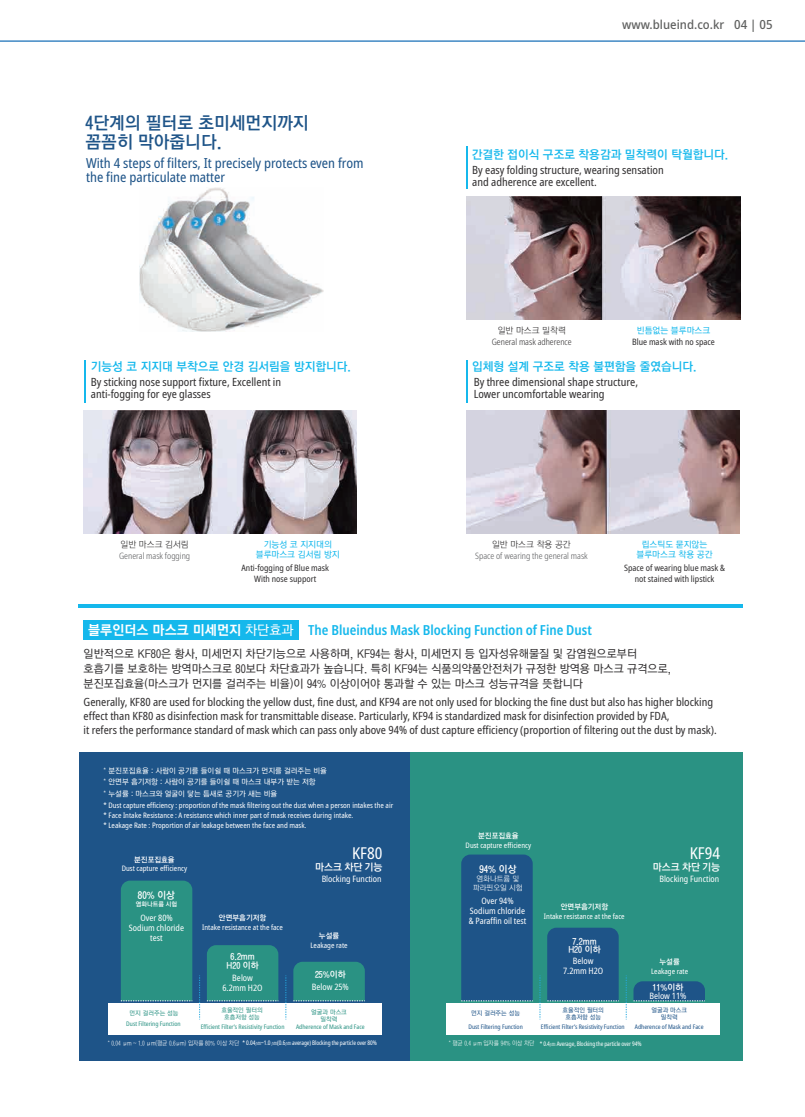
<style>
.page{position:relative;width:805px;height:1117px;background:#fff}
.page>*{position:absolute;margin:0;border:0;box-sizing:border-box;transform-origin:0 0}
.t1{font:17.5px/18.6px "YGO540";color:#1e5488}
.t2{font:condensed 16.25px "Noto Sans";color:#fff}
.t3{font:condensed 13.75px/13.8px "Noto Sans";color:#1e5488}
.t4{font:600 condensed 13.75px "Noto Sans";color:#15b8ec}
.t5{font:13.38px "YGO550";color:#fff}
.t6{font:500 semi-condensed 12.5px "Noto Sans";color:#606160}
.t7{font:11.88px "YGO540";color:#15b8ec}
.t8{font:condensed 11.25px/12.5px "Noto Sans";color:#312f30}
.t9{font:11.25px/15px "YGO530";color:#312f30}
.t10{font:10px "YGO540";color:#fff}
.t11{font:9.75px "YGO540";color:#fff}
.t12{font:condensed 8.75px/10px "Noto Sans";color:#fff;text-align:center}
.t13{font:condensed 8.75px/10.5px "Noto Sans";color:#312f30;text-align:center}
.t14{font:300 condensed 8.75px "Noto Sans";color:#57585a}
.t15{font:8.75px/10.5px "YGO530";color:#15b8ec;text-align:center}
.t16{font:8.75px/8.8px "YGO540";color:#fff;text-align:center}
.t17{font:8.75px "YGO520";color:#312f30}
.t18{font:300 condensed 8.75px "Noto Sans";color:#312f30}
.t19{font:condensed 7.5px/10px "Noto Sans";color:#fff}
.t20{font:7.5px/11.2px "YGO530";color:#fff}
.t21{font:7.5px "YGO540";color:#fff}
.t22{font:7.5px/8.8px "YGO520";color:#fff;text-align:center}
.t23{font:condensed 6.25px "Noto Sans";letter-spacing:-.015em;color:#fff;scale:.93 1}
.t24{font:condensed 6.25px "Noto Sans";color:#2a9283}
.t25{font:condensed 6.25px "Noto Sans";color:#1e5488}
.t26{font:6.25px "YGO520";letter-spacing:-.015em;color:#fff;scale:.93 1}
.t27{font:6.25px/7.5px "YGO530";color:#1e5488;text-align:center}
.t28{font:6.25px/7.5px "YGO530";color:#2a9283;text-align:center}
.t29{font:6.25px "YGO540";color:#fff}
.s1{font-family:"YGO530"}
.s2{font-family:"Adobe Myungjo Std";font-weight:500;font-stretch:normal}
</style>
<div class="page">
<div style="left:79px;top:752px;width:331px;height:308px;background:#1e5488"></div>
<div style="left:410px;top:752px;width:332px;height:308px;background:#2a9283"></div>
<img style="left:83px;top:410px;width:274px;height:123px">
<img style="left:466px;top:410px;width:273px;height:123px">
<img style="left:466px;top:197px;width:274px;height:122px">
<img style="left:139px;top:187px;width:185px;height:144px">
<div style="left:108px;top:1003px;width:273px;height:31px;background:#fff"></div>
<div style="left:446px;top:1003px;width:273px;height:31px;background:#fff"></div>
<svg style="left:199px;top:975px;width:1px;height:44px"></svg>
<svg style="left:285px;top:975px;width:1px;height:44px"></svg>
<svg style="left:539px;top:975px;width:1px;height:44px"></svg>
<svg style="left:625px;top:975px;width:1px;height:43px"></svg>
<div style="left:121px;top:880px;width:71px;height:121px;background:#2a9283"></div>
<div style="left:207px;top:945px;width:71px;height:56px;background:#2a9283"></div>
<svg style="left:293px;top:961px;width:72px;height:40px;background:#2b9084"></svg>
<div style="left:461px;top:854px;width:71px;height:147px;background:#1e5488"></div>
<div style="left:547px;top:927px;width:71px;height:74px;background:#1e5488"></div>
<svg style="left:633px;top:981px;width:71px;height:20px"></svg>
<hr style="left:78px;top:604px;width:320px;height:4px;background:#15b8ec">
<hr style="left:398px;top:604px;width:344px;height:4px;background:#15b8ec">
<div style="left:83px;top:620px;width:216px;height:20px;background:#15b8ec"></div>
<hr style="left:84px;top:360px;width:2px;height:43px;background:#15b8ec">
<hr style="left:466px;top:360px;width:1px;height:43px;background:#15b8ec">
<hr style="left:466px;top:146px;width:1px;height:43px;background:#15b8ec">
<hr style="left:0;top:40px;width:804px;height:2px;background:#0161b0">
<p class="t6" style="left:622px;top:16px;width:152px">www.blueind.co.kr 04 | 05</p>
<h1 class="t1" style="left:85px;top:114px;width:224px">4단계의 필터로 초미세먼지까지 꼼꼼히 막아줍니다.</h1>
<p class="t7" style="left:471px;top:148px;width:258px">간결한 접이식 구조로 착용감과 밀착력이 탁월합니다.</p>
<p class="t3" style="left:86px;top:157px;width:279px">With 4 steps of filters, It precisely protects even from the fine particulate matter</p>
<p class="t8" style="left:472px;top:164px;width:193px">By easy folding structure, wearing sensation and adherence are excellent.</p>
<p class="t17" style="left:497px;top:326px;width:70px">일반 마스크 밀착력</p>
<p class="t15" style="left:636px;top:325px;width:75px">빈틈없는 블루마스크</p>
<p class="t7" style="left:91px;top:360px;width:262px">기능성 코 지지대 부착으로 안경 김서림을 방지합니다.</p>
<p class="t18" style="left:491px;top:335px;width:81px">General mask adherence</p>
<p class="t13" style="left:632px;top:336px;width:84px">Blue mask with no space</p>
<p class="t7" style="left:472px;top:360px;width:226px">입체형 설계 구조로 착용 불편함을 줄였습니다.</p>
<p class="t8" style="left:91px;top:375px;width:192px">By sticking nose support fixture, Excellent in anti-fogging for eye glasses</p>
<p class="t8" style="left:473px;top:375px;width:166px">By three dimensional shape structure,<br>Lower uncomfortable wearing</p>
<p class="t17" style="left:120px;top:540px;width:70px">일반 마스크 김서림</p>
<p class="t14" style="left:119px;top:549px;width:73px">General mask fogging</p>
<p class="t15" style="left:256px;top:539px;width:85px">기능성 코 지지대의 블루마스크 김서림 방지</p>
<p class="t13" style="left:241px;top:563px;width:89px">Anti-fogging of Blue mask<br>With nose support</p>
<p class="t17" style="left:492px;top:540px;width:80px">일반 마스크 착용 공간</p>
<p class="t14" style="left:475px;top:549px;width:114px">Space of wearing the general mask</p>
<p class="t15" style="left:636px;top:539px;width:78px">립스틱도 묻지않는 블루마스크 착용 공간</p>
<p class="t13" style="left:624px;top:563px;width:102px">Space of wearing blue mask &amp; not stained with lipstick</p>
<p class="t5" style="left:88px;top:622px;width:207px">블루인더스 마스크 미세먼지 <span class="s1">차단효과</span></p>
<p class="t4" style="left:308px;top:620px;width:285px">The Blueindus Mask Blocking Function of Fine Dust</p>
<p class="t9" style="left:84px;top:646px;width:589px">일반적으로 KF80은 황사, 미세먼지 차단기능으로 사용하며, KF94는 황사, 미세먼지 등 입자성유해물질 및 감염원으로부터 호흡기를 보호하는 방역마스크로 80보다 차단효과가 높습니다. 특히 KF94는 식품의약품안전처가 규정한 방역용 마스크 규격으로, 분진포집효율(마스크가 먼지를 걸러주는 비율)이 94% 이상이어야 통과할 수 있는 마스크 성능규격을 뜻합니다</p>
<p class="t8" style="left:84px;top:695px;width:634px;line-height:13.8px">Generally, KF80 are used for blocking the yellow dust, fine dust, and KF94 are not only used for blocking the fine dust but also has higher blocking effect than KF80 as disinfection mask for transmittable disease. Particularly, KF94 is standardized mask for disinfection provided by FDA,<br>it refers the performance standard of mask which can pass only above 94% of dust capture efficiency (proportion of filtering out the dust by mask).</p>
<p class="t20" style="left:104px;top:765px;width:225px">* 분진포집효율 : 사람이 공기를 들이쉴 때 마스크가 먼지를 걸러주는 비율 * 안면부 흡기저항 : 사람이 공기를 들이쉴 때 마스크 내부가 받는 저항<br>* 누설률 : 마스크와 얼굴이 닿는 틈새로 공기가 새는 비율</p>
<p class="t19" style="left:104px;top:800px;width:291px">* Dust capture efficiency : proportion of the mask filtering out the dust when a person intakes the air * Face Intake Resistance : A resistance which inner part of mask receives during intake.<br>* Leakage Rate : Proportion of air leakage between the face and mask.</p>
<p class="t21" style="left:478px;top:831px;width:42px">분진포집효율</p>
<p class="t21" style="left:134px;top:855px;width:42px">분진포집효율</p>
<p class="t19" style="left:122px;top:863px;width:67px">Dust capture efficiency</p>
<p class="t11" style="left:138px;top:889px;width:39px">80% 이상</p>
<p class="t29" style="left:136px;top:901px;width:43px">염화나트륨 시험</p>
<p class="t12" style="left:129px;top:913px;width:57px">Over 80%<br>Sodium chloride test</p>
<h2 class="t2" style="left:352px;top:841px;width:32px">KF80</h2>
<p class="t21" style="left:219px;top:914px;width:49px">안면부흡기저항</p>
<p class="t19" style="left:202px;top:922px;width:82px">Intake resistance at the face</p>
<p class="t10" style="left:315px;top:861px;width:69px">마스크 차단 기능</p>
<p class="t12" style="left:321px;top:873px;width:61px">Blocking Function</p>
<p class="t21" style="left:319px;top:932px;width:22px">누설률</p>
<p class="t19" style="left:310px;top:940px;width:39px">Leakage rate</p>
<p class="t16" style="left:226px;top:952px;width:34px">6.2mm<br>H20 이하</p>
<p class="t16" style="left:315px;top:970px;width:32px">25%이하</p>
<p class="t12" style="left:222px;top:972px;width:42px">Below<br>6.2mm H2O</p>
<p class="t12" style="left:312px;top:981px;width:38px">Below 25%</p>
<p class="t19" style="left:465px;top:839px;width:67px">Dust capture efficiency</p>
<p class="t11" style="left:479px;top:864px;width:39px">94% 이상</p>
<p class="t22" style="left:473px;top:874px;width:51px">염화나트륨 및 파라핀오일 시험</p>
<p class="t12" style="left:468px;top:896px;width:59px">Over 94%<br>Sodium chloride &amp; Paraffin oil test</p>
<p class="t21" style="left:560px;top:903px;width:49px">안면부흡기저항</p>
<p class="t19" style="left:544px;top:911px;width:82px">Intake resistance at the face</p>
<p class="t16" style="left:568px;top:936px;width:34px">7.2mm<br>H20 이하</p>
<p class="t12" style="left:563px;top:956px;width:42px">Below<br>7.2mm H2O</p>
<h2 class="t2" style="left:689px;top:841px;width:32px">KF94</h2>
<p class="t10" style="left:652px;top:861px;width:69px">마스크 차단 기능</p>
<p class="t12" style="left:659px;top:873px;width:61px">Blocking Function</p>
<p class="t21" style="left:659px;top:958px;width:22px">누설률</p>
<p class="t19" style="left:651px;top:966px;width:39px">Leakage rate</p>
<p class="t16" style="left:652px;top:982px;width:32px">11%이하</p>
<p class="t12" style="left:649px;top:991px;width:38px">Below 11%</p>
<p class="t28" style="left:130px;top:1009px;width:50px">먼지 걸러주는 성능</p>
<p class="t28" style="left:221px;top:1006px;width:43px">효율적인 필터의 호흡저항 성능</p>
<p class="t28" style="left:311px;top:1008px;width:37px">얼굴과 마스크 밀착력</p>
<p class="t27" style="left:471px;top:1009px;width:50px">먼지 걸러주는 성능</p>
<p class="t27" style="left:562px;top:1006px;width:43px">효율적인 필터의 호흡저항 성능</p>
<p class="t27" style="left:651px;top:1006px;width:37px">얼굴과 마스크 밀착력</p>
<p class="t24" style="left:126px;top:1019px;width:56px">Dust Filtering Function</p>
<p class="t24" style="left:201px;top:1022px;width:85px">Efficient Filter’s Resistivity Function</p>
<p class="t24" style="left:296px;top:1022px;width:70px">Adherence of Mask and Face</p>
<p class="t25" style="left:468px;top:1022px;width:56px">Dust Filtering Function</p>
<p class="t25" style="left:541px;top:1022px;width:85px">Efficient Filter’s Resistivity Function</p>
<p class="t25" style="left:634px;top:1022px;width:70px">Adherence of Mask and Face</p>
<p class="t23" style="left:242px;top:1038px;width:146px">* 0.04<span class="s2">㎛</span>~1.0 <span class="s2">㎛</span>(0.6<span class="s2">㎛</span> average) Blocking the particle over 80%</p>
<p class="t23" style="left:539px;top:1038px;width:111px">* 0.4<span class="s2">㎛</span> Average, Blocking the particle over 94%</p>
<p class="t26" style="left:108px;top:1039px;width:143px">* 0.04 μm ~ 1.0 μm(평균 0.6μm) 입자를 80% 이상 차단</p>
<p class="t26" style="left:449px;top:1039px;width:93px">* 평균 0.4 μm 입자를 94% 이상 차단</p>
</div>
